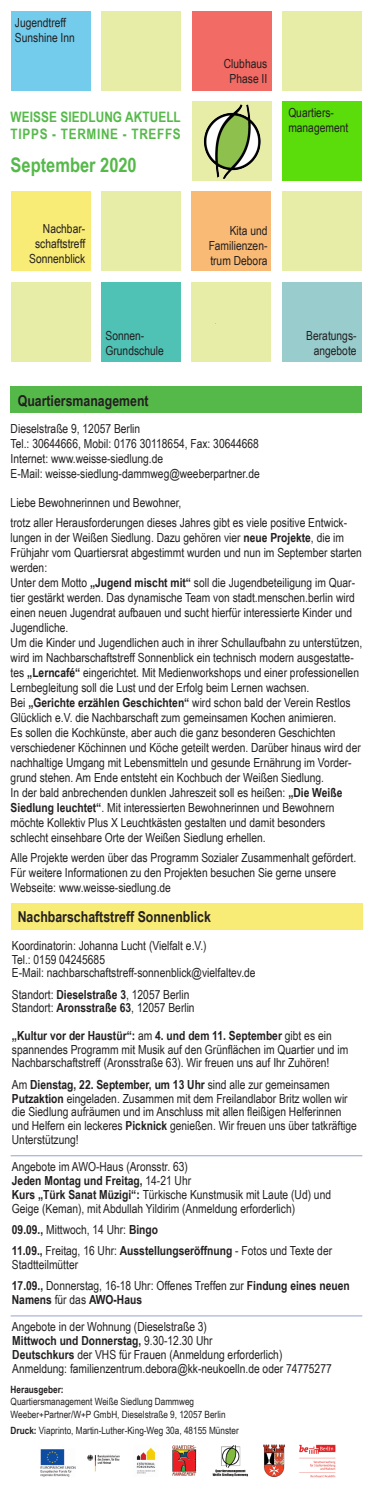
<style>
.page{position:relative;width:373px;height:1489px;background:#fff}
.page>*{position:absolute;margin:0;border:0;box-sizing:border-box;transform-origin:0 0}
.t1{font:700 20px "Arial Narrow";color:#55b94a}
.t2{font:700 15px "Arial Narrow";color:#231f20}
.t3{font:700 14.38px "Arial Narrow";letter-spacing:.005em;color:#55b94a}
.t4{font:700 14.38px "Arial Narrow";letter-spacing:.05em;color:#55b94a}
.t5{font:12.5px/15px "Arial Narrow";color:#231f20}
.t6{font:700 12.5px "Arial Narrow";color:#231f20}
.t7{font:10px "Arial Narrow";color:#231f20}
.t8{font:700 10px "Arial Narrow";color:#231f20}
.s1{font-weight:700}
.s2{font-weight:400}
</style>
<div class="page">
<div style="left:11px;top:11px;width:79px;height:79px;background:#73ccec"></div>
<div style="left:191px;top:11px;width:80px;height:79px;background:#f26b64"></div>
<div style="left:101px;top:11px;width:80px;height:79px;background:#e7eda6"></div>
<div style="left:282px;top:11px;width:79px;height:79px;background:#e7eda6"></div>
<div style="left:191px;top:191px;width:79px;height:80px;background:#f9ba75"></div>
<div style="left:11px;top:191px;width:79px;height:80px;background:#f8eb76"></div>
<div style="left:101px;top:191px;width:80px;height:80px;background:#e7eda6"></div>
<div style="left:11px;top:282px;width:79px;height:79px;background:#e7eda6"></div>
<div style="left:282px;top:282px;width:79px;height:79px;background:#9cc"></div>
<div style="left:282px;top:191px;width:79px;height:80px;background:#e7eda6"></div>
<div style="left:101px;top:282px;width:80px;height:79px;background:#50c1b5"></div>
<div style="left:282px;top:101px;width:79px;height:80px;background:#5add0b"></div>
<img style="left:192px;top:101px;width:79px;height:80px">
<div style="left:191px;top:282px;width:80px;height:79px;background:#e7eda6"></div>
<img style="left:40px;top:1444px;width:296px;height:34px">
<div style="left:11px;top:903px;width:351px;height:27px;background:#f8eb76"></div>
<div style="left:11px;top:386px;width:350px;height:27px;background:#55b94a"></div>
<hr style="left:11px;top:1154px;width:350px;height:2px;background:#a8b6d6">
<hr style="left:11px;top:1315px;width:350px;height:1px;background:#a8b6d6">
<p class="t5" style="left:15px;top:14px;width:53px">Jugendtreff</p>
<p class="t5" style="left:15px;top:29px;width:61px">Sunshine Inn</p>
<p class="t3" style="left:11px;top:106px;width:171px">WEISSE SIEDLUNG AKTUELL</p>
<p class="t4" style="left:11px;top:123px;width:171px">TIPPS - TERMINE - TREFFS</p>
<p class="t1" style="left:11px;top:150px;width:127px">September 2020</p>
<p class="t5" style="left:43px;top:221px;width:44px">Nachbar-</p>
<p class="t5" style="left:35px;top:236px;width:51px">schaftstreff</p>
<p class="t5" style="left:29px;top:251px;width:57px">Sonnenblick</p>
<p class="t5" style="left:105px;top:327px;width:40px">Sonnen-</p>
<p class="t5" style="left:105px;top:342px;width:60px">Grundschule</p>
<p class="t2" style="left:18px;top:389px;width:132px">Quartiersmanagement</p>
<p class="t5" style="left:223px;top:56px;width:45px">Clubhaus</p>
<p class="t5" style="left:229px;top:71px;width:39px">Phase II</p>
<p class="t5" style="left:288px;top:105px;width:47px">Quartiers-</p>
<p class="t5" style="left:288px;top:120px;width:61px">management</p>
<p class="t5" style="left:229px;top:222px;width:39px">Kita und</p>
<p class="t5" style="left:208px;top:237px;width:60px">Familienzen&shy;trum Debora</p>
<p class="t5" style="left:306px;top:327px;width:52px;text-align:center">Beratungs&shy;angebote</p>
<p class="t5" style="left:11px;top:420px;width:131px">Dieselstraße 9, 12057 Berlin</p>
<p class="t5" style="left:11px;top:435px;width:249px">Tel.: 30644666, Mobil: 0176 30118654, Fax: 30644668</p>
<p class="t5" style="left:11px;top:450px;width:154px">Internet: www.weisse-siedlung.de</p>
<p class="t5" style="left:11px;top:465px;width:250px">E-Mail: weisse-siedlung-dammweg@weeberpartner.de</p>
<p class="t5" style="left:11px;top:494px;width:172px">Liebe Bewohnerinnen und Bewohner,</p>
<p class="t5" style="left:11px;top:514px;width:352px">trotz aller Herausforderungen dieses Jahres gibt es viele positive Entwick&shy;lungen in der Weißen Siedlung. Dazu gehören vier <span class="s1">neue Projekte</span>, die im Frühjahr vom Quartiersrat abgestimmt wurden und nun im September starten werden:</p>
<p class="t5" style="left:11px;top:574px;width:345px">Unter dem Motto <span class="s1">„Jugend mischt mit“</span> soll die Jugendbeteiligung im Quar&shy;tier gestärkt werden. Das dynamische Team von stadt.menschen.berlin wird einen neuen Jugendrat aufbauen und sucht hierfür interessierte Kinder und Jugendliche.</p>
<p class="t5" style="left:11px;top:634px;width:352px">Um die Kinder und Jugendlichen auch in ihrer Schullaufbahn zu unterstützen, wird im Nachbarschaftstreff Sonnenblick ein technisch modern ausgestatte&shy;tes <span class="s1">„Lerncafé“</span> eingerichtet. Mit Medienworkshops und einer professionellen Lernbegleitung soll die Lust und der Erfolg beim Lernen wachsen.</p>
<p class="t5" style="left:11px;top:694px;width:351px">Bei <span class="s1">„Gerichte erzählen Geschichten“</span> wird schon bald der Verein Restlos Glücklich e.V. die Nachbarschaft zum gemeinsamen Kochen animieren.<br>Es sollen die Kochkünste, aber auch die ganz besonderen Geschichten verschiedener Köchinnen und Köche geteilt werden. Darüber hinaus wird der nachhaltige Umgang mit Lebensmitteln und gesunde Ernährung im Vorder&shy;grund stehen. Am Ende entsteht ein Kochbuch der Weißen Siedlung.</p>
<p class="t5" style="left:11px;top:784px;width:332px">In der bald anbrechenden dunklen Jahreszeit soll es heißen: <span class="s1">„Die Weiße Siedlung leuchtet“</span>. Mit interessierten Bewohnerinnen und Bewohnern möchte Kollektiv Plus X Leuchtkästen gestalten und damit besonders schlecht einsehbare Orte der Weißen Siedlung erhellen.</p>
<p class="t5" style="left:11px;top:849px;width:346px">Alle Projekte werden über das Programm Sozialer Zusammenhalt gefördert.<br>Für weitere Informationen zu den Projekten besuchen Sie gerne unsere<br>Webseite: www.weisse-siedlung.de</p>
<p class="t2" style="left:18px;top:905px;width:194px">Nachbarschaftstreff Sonnenblick</p>
<p class="t5" style="left:12px;top:937px;width:196px">Koordinatorin: Johanna Lucht (Vielfalt e.V.)</p>
<p class="t5" style="left:12px;top:951px;width:94px">Tel.: 0159 04245685</p>
<p class="t5" style="left:12px;top:965px;width:245px">E-Mail: nachbarschaftstreff-sonnenblick@vielfaltev.de</p>
<p class="t5" style="left:12px;top:986px;width:179px">Standort: <span class="s1">Dieselstraße 3</span>, 12057 Berlin</p>
<p class="t5" style="left:12px;top:1000px;width:184px">Standort: <span class="s1">Aronsstraße 63</span>, 12057 Berlin</p>
<p class="t5" style="left:12px;top:1028px;width:337px;line-height:13.8px"><span class="s1">„Kultur vor der Haustür“:</span> am <span class="s1">4. und dem 11. September</span> gibt es ein spannendes Programm mit Musik auf den Grünflächen im Quartier und im<br>Nachbarschaftstreff (Aronsstraße 63). Wir freuen uns auf Ihr Zuhören!</p>
<p class="t5" style="left:12px;top:1076px;width:346px;line-height:13.8px">Am <span class="s1">Dienstag, 22. September, um 13 Uhr</span> sind alle zur gemeinsamen <span class="s1">Putzaktion</span> eingeladen. Zusammen mit dem Freilandlabor Britz wollen wir die Siedlung aufräumen und im Anschluss mit allen fleißigen Helferinnen und Helfern ein leckeres <span class="s1">Picknick</span> genießen. Wir freuen uns über tatkräftige Unterstützung!</p>
<p class="t5" style="left:12px;top:1158px;width:177px">Angebote im AWO-Haus (Aronsstr. 63)</p>
<p class="t6" style="left:12px;top:1171px;width:180px">Jeden Montag und Freitag, <span class="s2">14-21 Uhr</span></p>
<p class="t5" style="left:12px;top:1186px;width:320px;line-height:13.8px"><span class="s1">Kurs „Türk Sanat Müzigi“:</span> Türkische Kunstmusik mit Laute (Ud) und<br>Geige (Keman), mit Abdullah Yildirim (Anmeldung erforderlich)</p>
<p class="t5" style="left:12px;top:1221px;width:147px"><span class="s1">09.09.,</span> Mittwoch, 14 Uhr: <span class="s1">Bingo</span></p>
<p class="t5" style="left:12px;top:1243px;width:321px;line-height:13.8px"><span class="s1">11.09.,</span> Freitag, 16 Uhr: <span class="s1">Ausstellungseröffnung</span> - Fotos und Texte der<br>Stadtteilmütter</p>
<p class="t5" style="left:12px;top:1278px;width:338px;line-height:13.8px"><span class="s1">17.09.,</span> Donnerstag, 16-18 Uhr: Offenes Treffen zur <span class="s1">Findung eines neuen<br>Namens</span> für das <span class="s1">AWO-Haus</span></p>
<p class="t5" style="left:12px;top:1318px;width:196px">Angebote in der Wohnung (Dieselstraße 3)</p>
<p class="t6" style="left:12px;top:1331px;width:201px">Mittwoch und Donnerstag, <span class="s2">9.30-12.30 Uhr</span></p>
<p class="t5" style="left:12px;top:1346px;width:271px"><span class="s1">Deutschkurs</span> der VHS für Frauen (Anmeldung erforderlich)</p>
<p class="t5" style="left:12px;top:1360px;width:320px">Anmeldung: familienzentrum.debora@kk-neukoelln.de oder 74775277</p>
<p class="t8" style="left:11px;top:1382px;width:54px">Herausgeber:</p>
<p class="t7" style="left:11px;top:1394px;width:185px">Quartiersmanagement Weiße Siedlung Dammweg</p>
<p class="t7" style="left:11px;top:1406px;width:216px">Weeber+Partner/W+P GmbH, Dieselstraße 9, 12057 Berlin</p>
<p class="t7" style="left:11px;top:1423px;width:229px"><span class="s1">Druck:</span> Viaprinto, Martin-Luther-King-Weg 30a, 48155 Münster</p>
</div>
